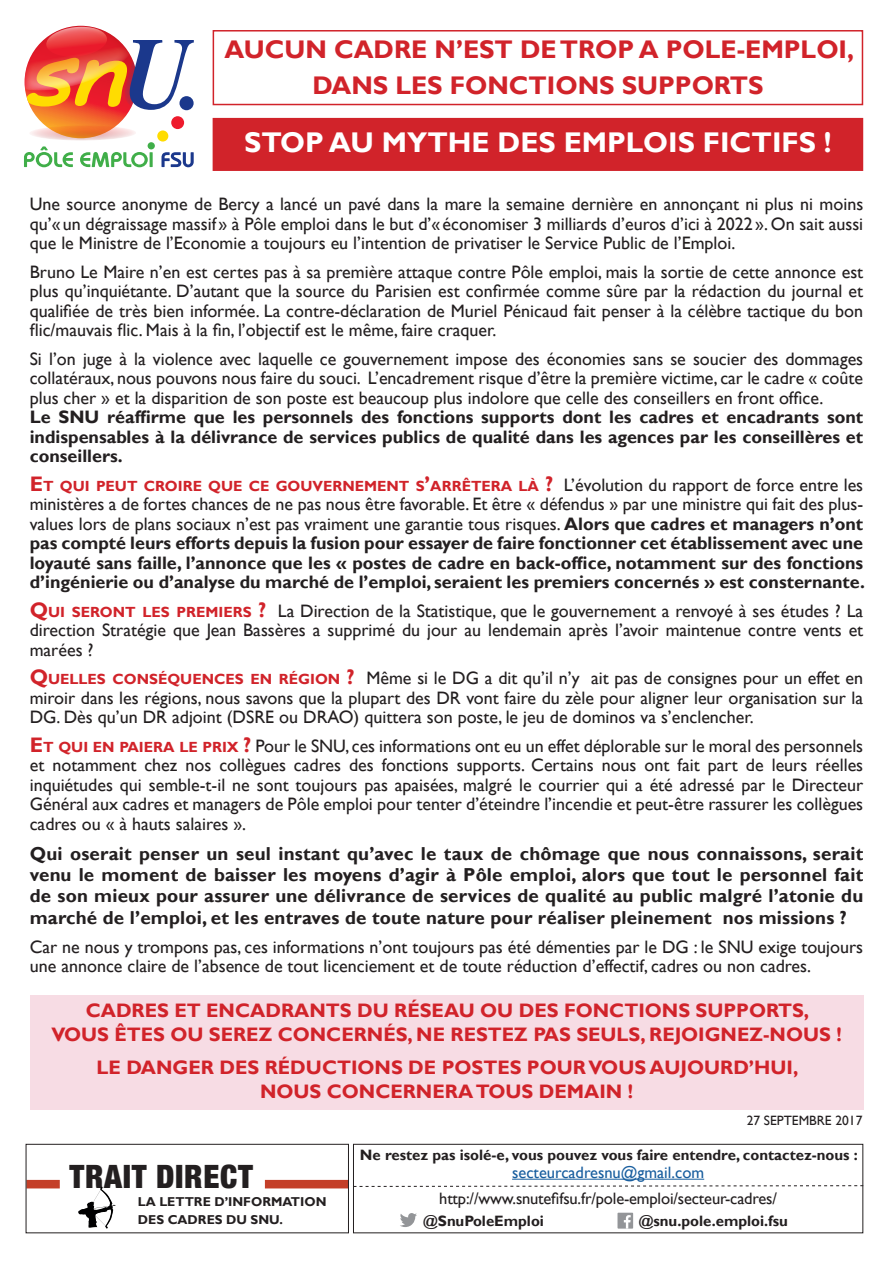
<style>
.page{position:relative;width:893px;height:1263px;background:#fff}
.page>*{position:absolute;margin:0;border:0;box-sizing:border-box;transform-origin:0 0}
.t1{font:900 condensed 32.1px "Helvetica Neue";letter-spacing:.02em;color:#231f20}
.t2{font:700 28.5px "Gill Sans";color:#fff}
.t3{font:700 25.5px/36px "Gill Sans";color:#d1232a;text-align:center}
.t4{font:700 19.5px/24px "Gill Sans";color:#d1232a;text-align:center}
.t5{font:700 18.75px/21.5px "Gill Sans";letter-spacing:.01em;color:#231f20;text-align:justify}
.t6{font:18px/19.5px "Gill Sans";color:#231f20;text-align:justify}
.t7{font:700 18px/19.5px "Gill Sans";color:#231f20;text-align:justify}
.t8{font:16.5px "Gill Sans";letter-spacing:-.01em;color:#231f20}
.t9{font:16.5px "Gill Sans";color:#175d9e}
.t10{font:700 15px "Gill Sans";color:#231f20}
.t11{font:700 14.7px "Gill Sans";color:#d1232a}
.t12{font:13.5px "Gill Sans";color:#231f20}
.t13{font:700 12.9px/18px "Gill Sans";color:#231f20}
.s1{font-size:21px}
.s2{font-weight:400;font-size:18px;color:#231f20}
.s3{font-weight:400}
.s4{font-weight:700;font-size:21px;color:#d1232a}
.s5{font-weight:700;font-size:14.7px;color:#d1232a}
</style>
<div class="page">
<div style="left:353px;top:1144px;width:510px;height:89px;border:1px solid #231f20"></div>
<div style="left:30px;top:995px;width:833px;height:115px;background:#f7dce4"></div>
<svg style="left:25px;top:26px;width:112px;height:112px"></svg>
<svg style="left:24px;top:125px;width:129px;height:42px"></svg>
<svg style="left:161px;top:152px;width:33px;height:15px"></svg>
<div style="left:148px;top:142px;width:7px;height:7px;background:#40ae49;border-radius:50%"></div>
<div style="left:157px;top:130px;width:11px;height:12px;background:#ffdc01;border-radius:50%"></div>
<div style="left:171px;top:116px;width:13px;height:13px;background:#ee1b2d;border-radius:50%"></div>
<svg style="left:25px;top:26px;width:169px;height:85px"></svg>
<hr style="left:512px;top:1179px;width:192px;height:1px;background:#175d9e">
<div style="left:26px;top:1180px;width:34px;height:8px;background:#c43f28"></div>
<div style="left:265px;top:1180px;width:83px;height:8px;background:#c43f28"></div>
<div style="left:26px;top:1144px;width:323px;height:89px;border:1px solid #231f20"></div>
<svg style="left:78px;top:1187px;width:38px;height:42px"></svg>
<div style="left:213px;top:119px;width:649px;height:51px;background:#d1232a"></div>
<div style="left:213px;top:118px;width:650px;height:53px;border:2px solid #d1232a"></div>
<div style="left:213px;top:30px;width:650px;height:75px;border:2px solid #d1232a"></div>
<svg style="left:400px;top:1213px;width:17px;height:14px"></svg>
<svg style="left:353px;top:1185px;width:511px;height:2px"></svg>
<div style="left:617px;top:1213px;width:16px;height:15px;background:#939598"></div>
<svg style="left:624px;top:1215px;width:7px;height:13px"></svg>
<h3 class="t3" style="left:224px;top:32px;width:631px">AUCUN CADRE N’EST DE TROP A POLE-EMPLOI,<br>DANS LES FONCTIONS SUPPORTS</h3>
<h2 class="t2" style="left:244px;top:125px;width:589px">STOP AU MYTHE DES EMPLOIS FICTIFS !</h2>
<p class="t6" style="left:30px;top:195px;width:835px">Une source anonyme de Bercy a lancé un pavé dans la mare la semaine dernière en annonçant ni plus ni moins qu’« un dégraissage massif » à Pôle emploi dans le but d’« économiser 3 milliards d’euros d’ici à 2022». On sait aussi que le Ministre de l’Economie a toujours eu l’intention de privatiser le Service Public de l’Emploi.</p>
<p class="t6" style="left:30px;top:262px;width:835px">Bruno Le Maire n’en est certes pas à sa première attaque contre Pôle emploi, mais la sortie de cette annonce est plus qu’inquiétante. D’autant que la source du Parisien est confirmée comme sûre par la rédaction du journal et qualifiée de très bien informée. La contre-déclaration de Muriel Pénicaud fait penser à la célèbre tactique du bon flic/mauvais flic. Mais à la fin, l’objectif est le même, faire craquer.</p>
<p class="t6" style="left:30px;top:349px;width:835px">Si l’on juge à la violence avec laquelle ce gouvernement impose des économies sans se soucier des dommages collatéraux, nous pouvons nous faire du souci. L’encadrement risque d’être la première victime, car le cadre « coûte plus cher » et la disparition de son poste est beaucoup plus indolore que celle des conseillers en front office.</p>
<p class="t7" style="left:30px;top:408px;width:835px">Le SNU réaffirme que les personnels des fonctions supports dont les cadres et encadrants sont indispensables à la délivrance de services publics de qualité dans les agences par les conseillères et conseillers.</p>
<p class="t11" style="left:30px;top:477px;width:835px"><span class="s1">E</span>T QUI PEUT CROIRE QUE CE GOUVERNEMENT S<span class="s1">’</span>ARRÊTERA LÀ <span class="s1">?</span> <span class="s2">L’évolution du rapport de force entre les</span></p>
<p class="t7" style="left:30px;top:495px;width:837px"><span class="s3">ministères a de fortes chances de ne pas nous être favorable. Et être « défendus » par une ministre qui fait des plus&shy;values lors de plans sociaux n’est pas vraiment une garantie tous risques.</span> Alors que cadres et managers n’ont pas compté leurs efforts depuis la fusion pour essayer de faire fonctionner cet établissement avec une loyauté sans faille, l’annonce que les « postes de cadre en back-office, notamment sur des fonctions d’ingénierie ou d’analyse du marché de l’emploi, seraient les premiers concernés » est consternante.</p>
<p class="t6" style="left:30px;top:601px;width:835px"><span class="s4">Q</span><span class="s5">UI SERONT LES PREMIERS</span> <span class="s4">?</span> La Direction de la Statistique, que le gouvernement a renvoyé à ses études ? La direction Stratégie que Jean Bassères a supprimé du jour au lendemain après l’avoir maintenue contre vents et marées ?</p>
<p class="t6" style="left:30px;top:669px;width:835px"><span class="s4">Q</span><span class="s5">UELLES CONSÉQUENCES EN RÉGION</span> <span class="s4">?</span> Même si le DG a dit qu’il n’y ait pas de consignes pour un effet en miroir dans les régions, nous savons que la plupart des DR vont faire du zèle pour aligner leur organisation sur la DG. Dès qu’un DR adjoint (DSRE ou DRAO) quittera son poste, le jeu de dominos va s’enclencher.</p>
<p class="t6" style="left:30px;top:736px;width:835px"><span class="s4">E</span><span class="s5">T QUI EN PAIERA LE PRIX</span> <span class="s4">?</span> Pour le SNU, ces informations ont eu un effet déplorable sur le moral des personnels et notamment chez nos collègues cadres des fonctions supports. Certains nous ont fait part de leurs réelles inquiétudes qui semble-t-il ne sont toujours pas apaisées, malgré le courrier qui a été adressé par le Directeur Général aux cadres et managers de Pôle emploi pour tenter d’éteindre l’incendie et peut-être rassurer les collègues cadres ou « à hauts salaires ».</p>
<p class="t5" style="left:30px;top:843px;width:835px">Qui oserait penser un seul instant qu’avec le taux de chômage que nous connaissons, serait venu le moment de baisser les moyens d’agir à Pôle emploi, alors que tout le personnel fait de son mieux pour assurer une délivrance de services de qualité au public malgré l’atonie du marché de l’emploi, et les entraves de toute nature pour réaliser pleinement nos missions ?</p>
<p class="t6" style="left:30px;top:937px;width:835px">Car ne nous y trompons pas, ces informations n’ont toujours pas été démenties par le DG : le SNU exige toujours une annonce claire de l’absence de tout licenciement et de toute réduction d’effectif, cadres ou non cadres.</p>
<p class="t4" style="left:51px;top:999px;width:792px">CADRES ET ENCADRANTS DU RÉSEAU OU DES FONCTIONS SUPPORTS,<br>VOUS ÊTES OU SEREZ CONCERNÉS, NE RESTEZ PAS SEULS, REJOIGNEZ-NOUS !</p>
<p class="t4" style="left:97px;top:1056px;width:703px">LE DANGER DES RÉDUCTIONS DE POSTES POUR VOUS AUJOURD’HUI,<br>NOUS CONCERNERA TOUS DEMAIN !</p>
<h1 class="t1" style="left:70px;top:1150px;width:185px">TRAIT DIRECT</h1>
<p class="t13" style="left:138px;top:1193px;width:190px">LA LETTRE D’INFORMATION<br>DES CADRES DU SNU.</p>
<p class="t12" style="left:747px;top:1112px;width:117px">27 SEPTEMBRE 2017</p>
<p class="t10" style="left:360px;top:1146px;width:499px">Ne restez pas isolé-e, vous pouvez vous faire entendre, contactez-nous :</p>
<p class="t9" style="left:512px;top:1163px;width:194px">secteurcadresnu@gmail.com</p>
<p class="t8" style="left:439px;top:1189px;width:339px">http://www.snutefifsu.fr/pole-emploi/secteur-cadres/</p>
<p class="t10" style="left:639px;top:1212px;width:151px">@snu.pole.emploi.fsu</p>
<p class="t10" style="left:423px;top:1212px;width:122px">@SnuPoleEmploi</p>
</div>
